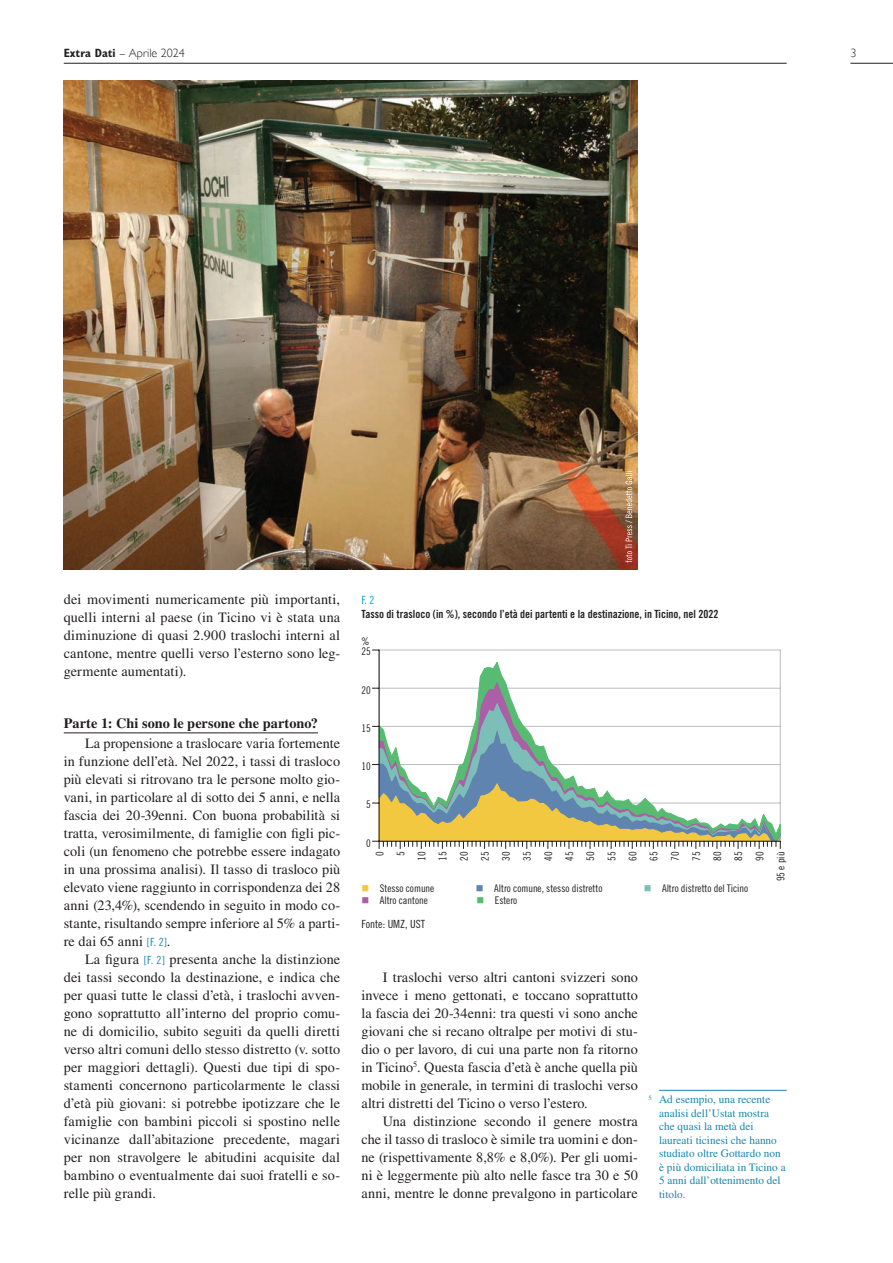
<style>
.page{position:relative;width:893px;height:1263px;background:#fff}
.page>*{position:absolute;margin:0;border:0;box-sizing:border-box;transform-origin:0 0}
.t1{font:14.25px/18px "Times LT Std";letter-spacing:.005em;color:#231f20;text-align:justify}
.t2{font:700 14.25px "Times LT Std";letter-spacing:.005em;color:#231f20}
.t3{font:300 12px "Gill Sans";color:#231f20}
.t4{font:11.25px/13.5px "Times LT Std";color:#1a85aa}
.t5{font:11.25px "Trade Gothic LT Std Bd Cn 20";color:#231f20}
.t6{font:11.25px "Trade Gothic LT Std Cn 18";color:#231f20}
.t7{font:11.25px "Trade Gothic LT Std Cn 18";color:#009fda}
.t8{font:10.5px/21.1px "Trade Gothic LT Std Cn 18";letter-spacing:-.005em;color:#231f20;text-align:right}
.s1{font-family:"Gill Sans MT Std";font-weight:700;font-stretch:condensed}
.s2{font-family:"Trade Gothic LT Std Cn 18";font-size:11.25px;color:#1a85aa}
</style>
<div class="page">
<hr style="left:64px;top:63px;width:723px;height:1px;background:#231f20">
<hr style="left:850px;top:63px;width:43px;height:1px;background:#231f20">
<hr style="left:64px;top:732px;width:254px;height:1px;background:#231f20">
<img style="left:64px;top:81px;width:574px;height:489px">
<hr style="left:379px;top:650px;width:402px;height:1px;background:#bcbdc0">
<hr style="left:780px;top:650px;width:1px;height:191px;background:#bcbdc0">
<svg style="left:378px;top:661px;width:403px;height:120px"></svg>
<svg style="left:372px;top:781px;width:409px;height:68px"></svg>
<hr style="left:379px;top:650px;width:1px;height:191px;background:#231f20">
<hr style="left:379px;top:841px;width:402px;height:1px;background:#231f20">
<hr style="left:659px;top:1090px;width:128px;height:1px;background:#1a85aa">
<svg style="left:626px;top:471px;width:6px;height:92px"></svg>
<p class="t3" style="left:64px;top:46px;width:122px"><span class="s1">Extra Dati</span> – Aprile 2024</p>
<p class="t3" style="left:850px;top:46px;width:7px">3</p>
<p class="t1" style="left:64px;top:590px;width:278px">dei movimenti numericamente più importanti, quelli interni al paese (in Ticino vi è stata una diminuzione di quasi 2.900 traslochi interni al cantone, mentre quelli verso l’esterno sono leg&shy;germente aumentati).</p>
<p class="t2" style="left:64px;top:715px;width:256px">Parte 1: Chi sono le persone che partono?</p>
<p class="t1" style="left:64px;top:734px;width:278px;text-indent:21px">La propensione a traslocare varia fortemente in funzione dell’età. Nel 2022, i tassi di trasloco più elevati si ritrovano tra le persone molto gio&shy;vani, in particolare al di sotto dei 5 anni, e nella fascia dei 20-39enni. Con buona probabilità si tratta, verosimilmente, di famiglie con figli pic&shy;coli (un fenomeno che potrebbe essere indagato in una prossima analisi). Il tasso di trasloco più elevato viene raggiunto in corrispondenza dei 28 anni (23,4%), scendendo in seguito in modo co&shy;stante, risultando sempre inferiore al 5% a parti&shy;re dai 65 anni <span class="s2">[F. 2]</span>.</p>
<p class="t1" style="left:64px;top:950px;width:278px;text-indent:21px">La figura <span class="s2">[F. 2]</span> presenta anche la distinzione dei tassi secondo la destinazione, e indica che per quasi tutte le classi d’età, i traslochi avven&shy;gono soprattutto all’interno del proprio comu&shy;ne di domicilio, subito seguiti da quelli diretti verso altri comuni dello stesso distretto (v. sotto per maggiori dettagli). Questi due tipi di spo&shy;stamenti concernono particolarmente le classi d’età più giovani: si potrebbe ipotizzare che le famiglie con bambini piccoli si spostino nelle vicinanze dall’abitazione precedente, magari per non stravolgere le abitudini acquisite dal bambino o eventualmente dai suoi fratelli e so&shy;relle più grandi.</p>
<p class="t7" style="left:361px;top:593px;width:15px">F. 2</p>
<p class="t5" style="left:361px;top:607px;width:359px">Tasso di trasloco (in %), secondo l’età dei partenti e la destinazione, in Ticino, nel 2022</p>
<p class="t8" style="left:361px;top:630px;width:10px">%</p>
<p class="t8" style="left:361px;top:641px;width:11px">25</p>
<p class="t8" style="left:361px;top:679px;width:11px">20</p>
<p class="t8" style="left:361px;top:717px;width:11px">15</p>
<p class="t8" style="left:361px;top:756px;width:11px">10</p>
<p class="t8" style="left:366px;top:794px;width:6px">5</p>
<p class="t8" style="left:366px;top:832px;width:6px">0</p>
<p class="t8" style="left:369px;top:881px;width:31px;rotate:-90deg">0<br>5<br>10<br>15<br>20<br>25<br>30<br>35<br>40<br>45<br>50<br>55<br>60<br>65<br>70<br>75<br>80<br>85<br>90<br>95 e più</p>
<p class="t8" style="left:380px;top:877px;width:56px">Stesso comune</p>
<p class="t8" style="left:494px;top:877px;width:110px">Altro comune, stesso distretto</p>
<p class="t8" style="left:662px;top:877px;width:88px">Altro distretto del Ticino</p>
<p class="t8" style="left:380px;top:890px;width:50px">Altro cantone</p>
<p class="t8" style="left:495px;top:890px;width:24px">Estero</p>
<p class="t6" style="left:361px;top:918px;width:65px">Fonte: UMZ, UST</p>
<p class="t1" style="left:361px;top:968px;width:278px;text-indent:21px">I traslochi verso altri cantoni svizzeri sono invece i meno gettonati, e toccano soprattutto la fascia dei 20-34enni: tra questi vi sono anche giovani che si recano oltralpe per motivi di stu&shy;dio o per lavoro, di cui una parte non fa ritorno in Ticino<sup>5</sup>. Questa fascia d’età è anche quella più mobile in generale, in termini di traslochi verso altri distretti del Ticino o verso l’estero.</p>
<p class="t1" style="left:361px;top:1112px;width:278px;text-indent:21px">Una distinzione secondo il genere mostra che il tasso di trasloco è simile tra uomini e don&shy;ne (rispettivamente 8,8% e 8,0%). Per gli uomi&shy;ni è leggermente più alto nelle fasce tra 30 e 50 anni, mentre le donne prevalgono in particolare</p>
<p class="t4" style="left:659px;top:1093px;width:128px;text-indent:-11px"><sup>5</sup> Ad esempio, una recente analisi dell’Ustat mostra che quasi la metà dei laureati ticinesi che hanno studiato oltre Gottardo non è più domiciliata in Ticino a<br>5 anni dall’ottenimento del titolo.</p>
</div>
